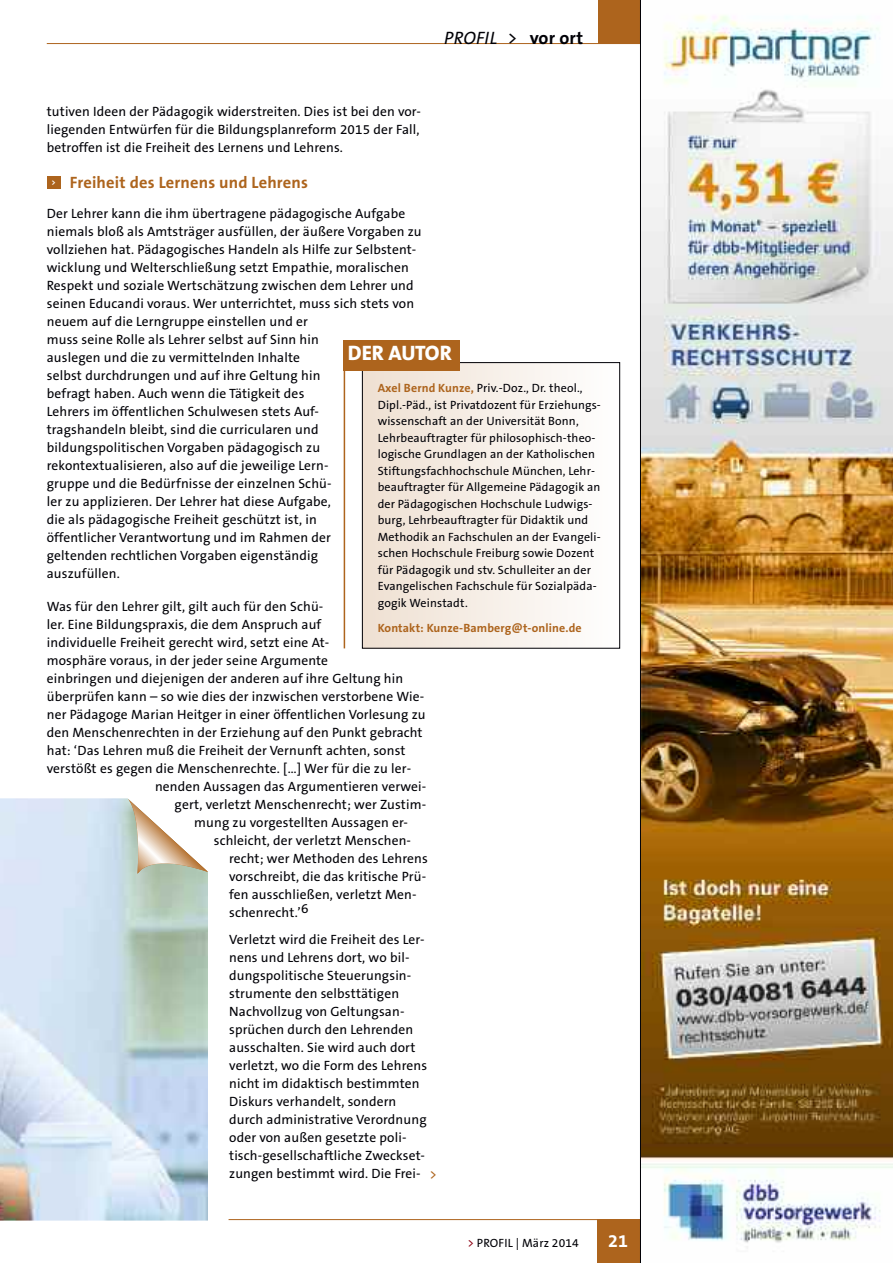
<style>
.page{position:relative;width:893px;height:1263px;background:#fff}
.page>*{position:absolute;margin:0;border:0;box-sizing:border-box;transform-origin:0 0}
.t1{font:800 21px "The Sans B8";letter-spacing:-.005em;color:#fff}
.t2{font:italic 18px "The Sans B5 Plain";letter-spacing:.01em;color:#000006}
.t3{font:700 18px "The Sans B7";color:#fff}
.t4{font:700 16.5px "The Sans B7";letter-spacing:.01em;color:#ad641d}
.t5{font:13.5px/18px "The Sans B5 Plain";letter-spacing:.01em;color:#000006}
.t6{font:13.5px "The Sans B5 Plain";color:#ad641d}
.t7{font:12px/16.5px "The Sans B5 Plain";letter-spacing:.01em;color:#000006}
.t8{font:700 12px "The Sans B7";letter-spacing:.01em;color:#ad641d}
.t9{font:700 7.8px "The Sans B7";color:#fff}
.s1{font-style:normal}
.s2{font-family:"The Sans B7";font-weight:700;font-style:normal}
.s3{font-family:"The Sans B7";font-weight:700;color:#ad641d}
.s4{color:#8d0013}
</style>
<div class="page">
<img style="left:641px;top:15px;width:252px;height:1228px">
<hr style="left:229px;top:1219px;width:411px;height:1px;background:#ad641d">
<div style="left:597px;top:1219px;width:43px;height:44px;background:#ad641d"></div>
<hr style="left:47px;top:43px;width:593px;height:1px;background:#ad641d">
<div style="left:598px;top:0;width:42px;height:44px;background:#ad641d"></div>
<hr style="left:640px;top:0;width:1px;height:1263px;background:#000006">
<div style="left:47px;top:176px;width:14px;height:13px;background:#ad641d"></div>
<img style="left:0;top:798px;width:208px;height:422px">
<div style="left:362px;top:363px;width:258px;height:285px;background:linear-gradient(to right,#efe0d2,#fffefe)"></div>
<div style="left:362px;top:362px;width:258px;height:287px;border:1px solid #000006"></div>
<div style="left:344px;top:340px;width:116px;height:30px;background:#ad641d"></div>
<hr style="left:344px;top:371px;width:1px;height:277px;background:#ad641d">
<svg style="left:128px;top:799px;width:80px;height:75px"></svg>
<h2 class="t2" style="left:444px;top:29px;width:140px">PROFIL <span class="s1">&gt;</span> <span class="s2">vor ort</span></h2>
<p class="t5" style="left:47px;top:103px;width:376px;text-align:justify">tutiven Ideen der Pädagogik widerstreiten. Dies ist bei den vor&shy;liegenden Entwürfen für die Bildungsplanreform 2015 der Fall, betroffen ist die Freiheit des Lernens und Lehrens.</p>
<p class="t4" style="left:70px;top:174px;width:239px">Freiheit des Lernens und Lehrens</p>
<p class="t5" style="left:47px;top:205px;width:376px">Der Lehrer kann die ihm übertragene pädagogische Aufgabe niemals bloß als Amtsträger ausfüllen, der äußere Vorgaben zu vollziehen hat. Pädagogisches Handeln als Hilfe zur Selbstent&shy;wicklung und Welterschließung setzt Empathie, moralischen Respekt und soziale Wertschätzung zwischen dem Lehrer und seinen Educandi voraus. Wer unterrichtet, muss sich stets von neuem auf die Lerngruppe einstellen und er<br>muss seine Rolle als Lehrer selbst auf Sinn hin<br>auslegen und die zu vermittelnden Inhalte<br>selbst durchdrungen und auf ihre Geltung hin<br>befragt haben. Auch wenn die Tätigkeit des<br>Lehrers im öffentlichen Schulwesen stets Auf-<br>tragshandeln bleibt, sind die curricularen und bildungspolitischen Vorgaben pädagogisch zu rekontextualisieren, also auf die jeweilige Lern-<br>gruppe und die Bedürfnisse der einzelnen Schü-<br>ler zu applizieren. Der Lehrer hat diese Aufgabe,<br>die als pädagogische Freiheit geschützt ist, in<br>öffentlicher Verantwortung und im Rahmen der<br>geltenden rechtlichen Vorgaben eigenständig<br>auszufüllen.</p>
<p class="t5" style="left:47px;top:598px;width:278px">Was für den Lehrer gilt, gilt auch für den Schü-</p>
<p class="t5" style="left:47px;top:616px;width:276px">ler. Eine Bildungspraxis, die dem Anspruch auf</p>
<p class="t5" style="left:47px;top:634px;width:284px">individuelle Freiheit gerecht wird, setzt eine At-</p>
<p class="t5" style="left:47px;top:652px;width:283px">mosphäre voraus, in der jeder seine Argumente</p>
<p class="t5" style="left:47px;top:670px;width:358px">einbringen und diejenigen der anderen auf ihre Geltung hin</p>
<p class="t5" style="left:47px;top:688px;width:379px">überprüfen kann – so wie dies der inzwischen verstorbene Wie-</p>
<p class="t5" style="left:47px;top:706px;width:380px">ner Pädagoge Marian Heitger in einer öffentlichen Vorlesung zu</p>
<p class="t5" style="left:47px;top:724px;width:377px">den Menschenrechten in der Erziehung auf den Punkt gebracht</p>
<p class="t5" style="left:47px;top:742px;width:360px">hat: ‘Das Lehren muß die Freiheit der Vernunft achten, sonst</p>
<p class="t5" style="left:47px;top:760px;width:366px">verstößt es gegen die Menschenrechte. […] Wer für die zu ler-</p>
<p class="t5" style="left:155px;top:778px;width:273px">nenden Aussagen das Argumentieren verwei-</p>
<p class="t5" style="left:175px;top:796px;width:253px">gert, verletzt Menschenrecht; wer Zustim-</p>
<p class="t5" style="left:194px;top:814px;width:215px">mung zu vorgestellten Aussagen er-</p>
<p class="t5" style="left:214px;top:832px;width:199px">schleicht, der verletzt Menschen-</p>
<p class="t5" style="left:229px;top:850px;width:200px">recht; wer Methoden des Lehrens</p>
<p class="t5" style="left:229px;top:868px;width:199px">vorschreibt, die das kritische Prü-</p>
<p class="t5" style="left:229px;top:886px;width:189px">fen ausschließen, verletzt Men-</p>
<p class="t5" style="left:229px;top:904px;width:81px">schenrecht.’6</p>
<p class="t5" style="left:229px;top:931px;width:200px">Verletzt wird die Freiheit des Ler&shy;nens und Lehrens dort, wo bil&shy;dungspolitische Steuerungsin&shy;strumente den selbsttätigen<br>Nachvollzug von Geltungsan&shy;sprüchen durch den Lehrenden ausschalten. Sie wird auch dort verletzt, wo die Form des Lehrens nicht im didaktisch bestimmten<br>Diskurs verhandelt, sondern durch administrative Verordnung oder von außen gesetzte poli&shy;tisch-gesellschaftliche Zweckset&shy;zungen bestimmt wird. Die Frei-</p>
<p class="t9" style="left:51px;top:178px;width:6px">&gt;</p>
<h1 class="t1" style="left:348px;top:342px;width:105px">DER AUTOR</h1>
<p class="t7" style="left:378px;top:380px;width:225px"><span class="s3">Axel Bernd Kunze,</span> Priv.-Doz., Dr. theol., Dipl.-Päd., ist Privatdozent für Erziehungs&shy;wissenschaft an der Universität Bonn, Lehrbeauftragter für philosophisch-theo&shy;logische Grundlagen an der Katholischen Stiftungsfachhochschule München, Lehr&shy;beauftragter für Allgemeine Pädagogik an der Pädagogischen Hochschule Ludwigs&shy;burg, Lehrbeauftragter für Didaktik und Methodik an Fachschulen an der Evangeli&shy;schen Hochschule Freiburg sowie Dozent für Pädagogik und stv. Schulleiter an der Evangelischen Fachschule für Sozialpäda&shy;gogik Weinstadt.</p>
<p class="t8" style="left:378px;top:622px;width:205px">Kontakt: Kunze-Bamberg@t-online.de</p>
<p class="t6" style="left:429px;top:1167px;width:9px">&gt;</p>
<p class="t7" style="left:467px;top:1235px;width:113px"><span class="s4">&gt;</span> PROFIL | März 2014</p>
<h2 class="t3" style="left:608px;top:1231px;width:21px">21</h2>
</div>
